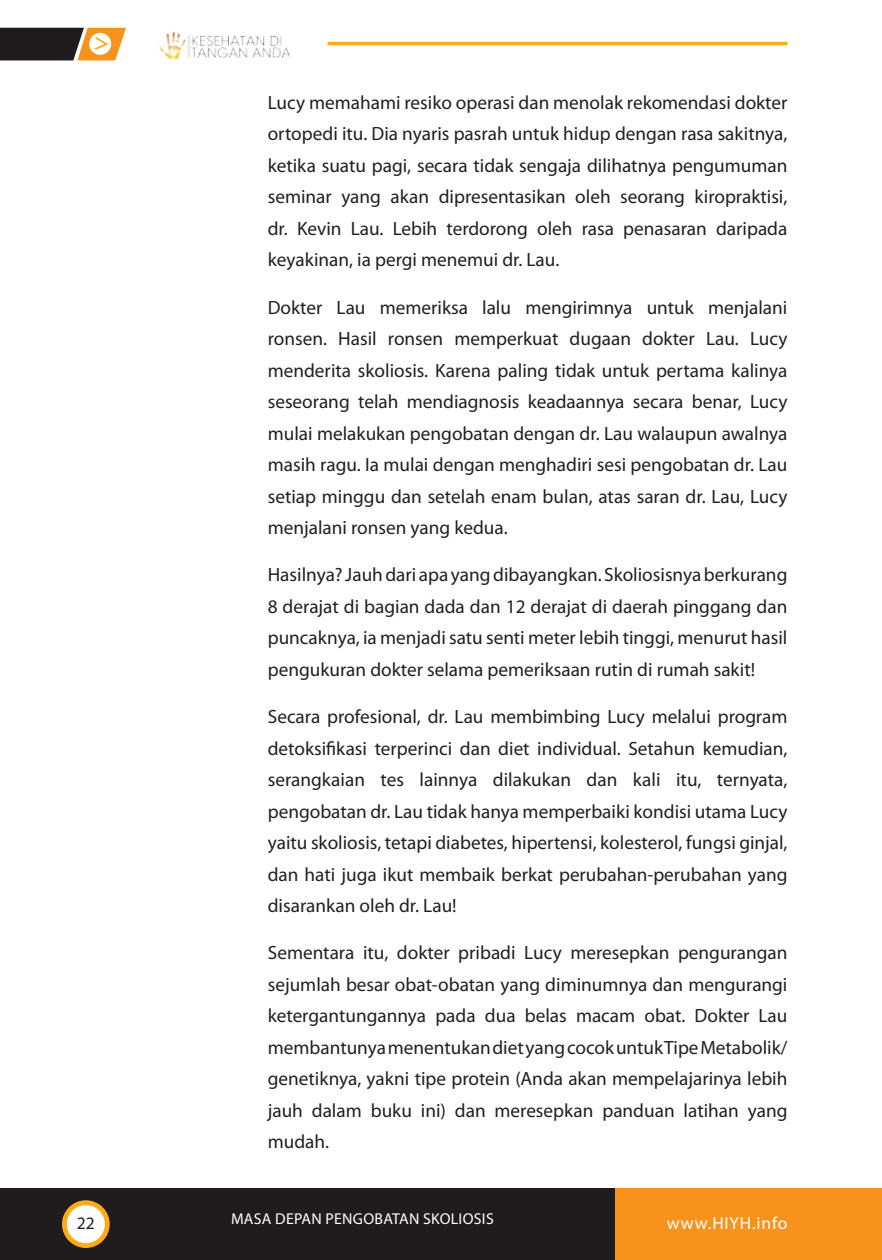
<style>
.page{position:relative;width:882px;height:1260px;background:#fff}
.page>*{position:absolute;margin:0;border:0;box-sizing:border-box;transform-origin:0 0}
.t1{font:19.25px/31.5px "Myriad Pro";color:#231f20;text-align:justify}
.t2{font:17.5px "Myriad Pro";letter-spacing:.05em;color:#fff}
.t3{font:17.5px "Myriad Pro";color:#231f20}
.t4{font:15.75px "Myriad Pro";letter-spacing:.02em;color:#fff}
</style>
<div class="page">
<div style="left:0;top:1188px;width:615px;height:72px;background:#201c1d"></div>
<div style="left:615px;top:1188px;width:267px;height:72px;background:#f7931d"></div>
<svg style="left:0;top:28px;width:126px;height:32px;background:#725940"></svg>
<hr style="left:328px;top:42px;width:459px;height:3px;background:#fdab19">
<div style="left:64px;top:1203px;width:43px;height:43px;background:#fff;border-radius:50%"></div>
<div style="left:62px;top:1200px;width:48px;height:48px;border:5px solid #fdab19;border-radius:50%"></div>
<img style="left:159px;top:31px;width:131px;height:28px">
<p class="t1" style="left:268px;top:86px;width:521px">Lucy memahami resiko operasi dan menolak rekomendasi dokter ortopedi itu. Dia nyaris pasrah untuk hidup dengan rasa sakitnya, ketika suatu pagi, secara tidak sengaja dilihatnya pengumuman seminar yang akan dipresentasikan oleh seorang kiropraktisi, dr. Kevin Lau. Lebih terdorong oleh rasa penasaran daripada keyakinan, ia pergi menemui dr. Lau.</p>
<p class="t1" style="left:268px;top:291px;width:521px">Dokter Lau memeriksa lalu mengirimnya untuk menjalani ronsen. Hasil ronsen memperkuat dugaan dokter Lau. Lucy menderita skoliosis. Karena paling tidak untuk pertama kalinya seseorang telah mendiagnosis keadaannya secara benar, Lucy mulai melakukan pengobatan dengan dr. Lau walaupun awalnya masih ragu. Ia mulai dengan menghadiri sesi pengobatan dr. Lau setiap minggu dan setelah enam bulan, atas saran dr. Lau, Lucy menjalani ronsen yang kedua.</p>
<p class="t1" style="left:268px;top:559px;width:521px">Hasilnya? Jauh dari apa yang dibayangkan. Skoliosisnya berkurang 8 derajat di bagian dada dan 12 derajat di daerah pinggang dan puncaknya, ia menjadi satu senti meter lebih tinggi, menurut hasil pengukuran dokter selama pemeriksaan rutin di rumah sakit!</p>
<p class="t1" style="left:268px;top:701px;width:521px">Secara profesional, dr. Lau membimbing Lucy melalui program detoksifikasi terperinci dan diet individual. Setahun kemudian, serangkaian tes lainnya dilakukan dan kali itu, ternyata, pengobatan dr. Lau tidak hanya memperbaiki kondisi utama Lucy yaitu skoliosis, tetapi diabetes, hipertensi, kolesterol, fungsi ginjal, dan hati juga ikut membaik berkat perubahan-perubahan yang disarankan oleh dr. Lau!</p>
<p class="t1" style="left:268px;top:937px;width:521px">Sementara itu, dokter pribadi Lucy meresepkan pengurangan sejumlah besar obat-obatan yang diminumnya dan mengurangi ketergantungannya pada dua belas macam obat. Dokter Lau membantunya menentukan diet yang cocok untuk Tipe Metabolik/ genetiknya, yakni tipe protein (Anda akan mempelajarinya lebih jauh dalam buku ini) dan meresepkan panduan latihan yang mudah.</p>
<p class="t4" style="left:231px;top:1210px;width:23px">Masa</p>
<p class="t4" style="left:275px;top:1210px;width:21px">Depan</p>
<p class="t4" style="left:325px;top:1210px;width:19px">Pengobatan</p>
<p class="t4" style="left:423px;top:1210px;width:17px">Skoliosis</p>
<p class="t3" style="left:77px;top:1213px;width:19px">22</p>
<p class="t2" style="left:667px;top:1212px;width:122px">www.HIYH.info</p>
</div>
